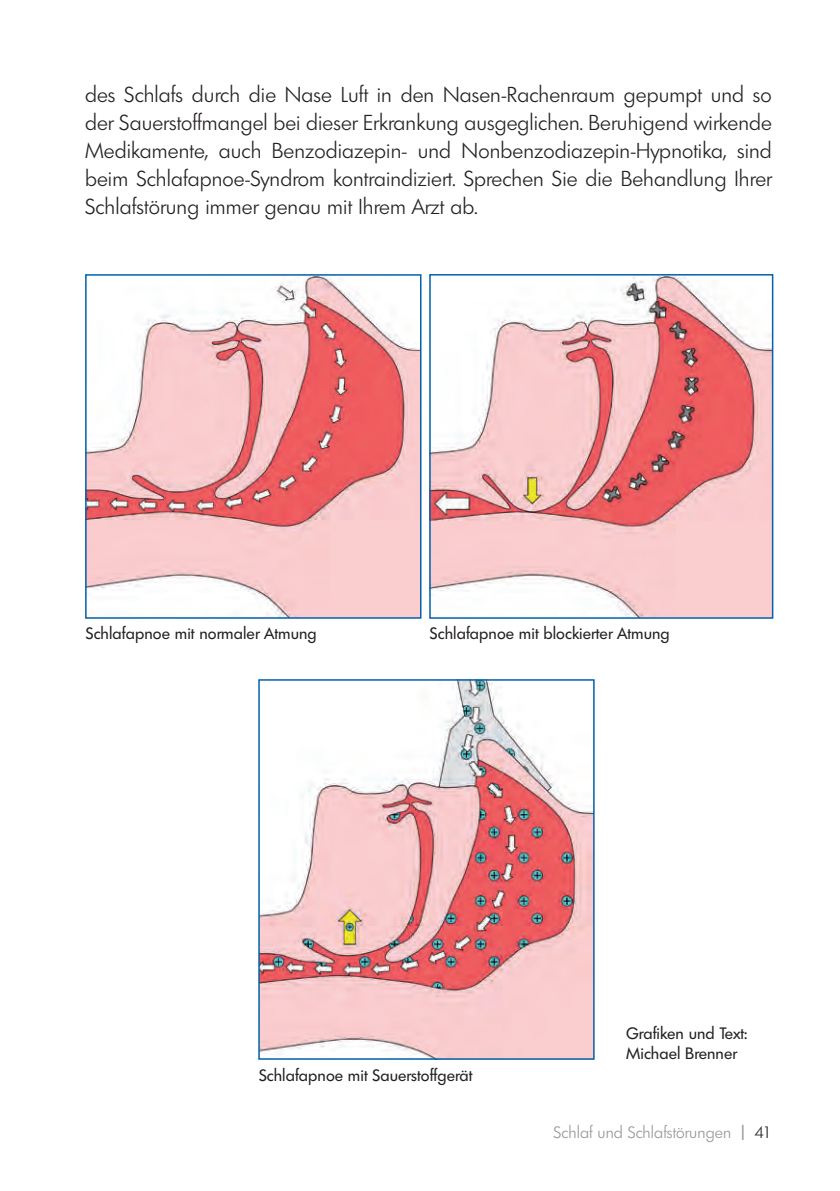
<style>
.page{position:relative;width:840px;height:1191px;background:#fff}
.page>*{position:absolute;margin:0;border:0;box-sizing:border-box;transform-origin:0 0}
.t1{font:300 21px/28px "Limerick";letter-spacing:.005em;color:#231f20;text-align:justify}
.t2{font:16px/20px "Limerick";letter-spacing:.005em;color:#231f20}
.t3{font:300 16px "Limerick";letter-spacing:.005em;color:#939598}
.s1{font-size:21px}
.s2{color:#231f20}
</style>
<div class="page">
<img style="left:88px;top:277px;width:330px;height:338px">
<div style="left:85px;top:274px;width:336px;height:344px;border:2px solid #0161ab"></div>
<img style="left:432px;top:277px;width:338px;height:339px">
<div style="left:429px;top:274px;width:344px;height:345px;border:2px solid #0161ab"></div>
<img style="left:261px;top:682px;width:330px;height:374px">
<div style="left:258px;top:679px;width:336px;height:380px;border:2px solid #0161ab"></div>
<p class="t1" style="left:85px;top:80px;width:688px">des Schlafs durch die Nase Luft in den Nasen-Rachenraum gepumpt und so der Sauerstoffmangel bei dieser Erkrankung ausgeglichen. Beruhigend wirkende Medikamente, auch Benzodiazepin- und Nonbenzodiazepin-Hypnotika, sind beim Schlafapnoe-Syndrom kontraindiziert. Sprechen Sie die Behandlung Ihrer Schlafstörung immer genau mit Ihrem Arzt ab.</p>
<p class="t2" style="left:86px;top:623px;width:232px">Schlafapnoe mit normaler Atmung</p>
<p class="t2" style="left:430px;top:623px;width:241px">Schlafapnoe mit blockierter Atmung</p>
<p class="t2" style="left:626px;top:1023px;width:122px">Grafiken und Text:<br>Michael Brenner</p>
<p class="t2" style="left:259px;top:1065px;width:215px">Schlafapnoe mit Sauerstoffgerät</p>
<p class="t3" style="left:553px;top:1122px;width:220px">Schlaf und Schlafstörungen <span class="s1">I</span> <span class="s2">41</span></p>
</div>
